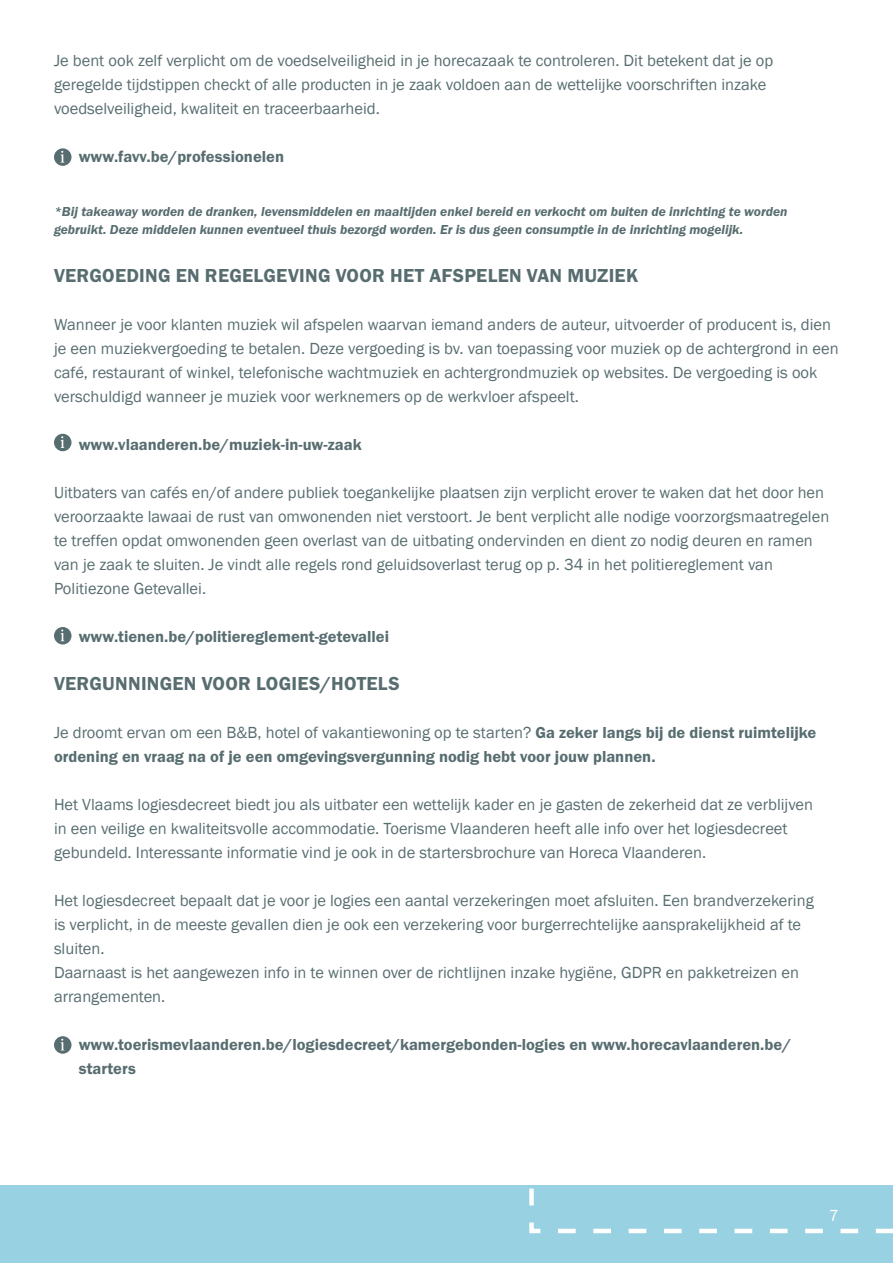
<style>
.page{position:relative;width:893px;height:1263px;background:#fff}
.page>*{position:absolute;margin:0;border:0;box-sizing:border-box;transform-origin:0 0}
.t1{font:600 19.5px "Franklin Gothic FS";letter-spacing:.015em;color:#586d70}
.t2{font:16.5px/24px "Franklin Gothic";color:#586d70}
.t3{font:600 16.5px/24px "Franklin Gothic FS";color:#586d70}
.t4{font:16.5px "Franklin Gothic";color:#fff}
.t5{font:italic 600 13.5px "Franklin Gothic FS";color:#586d70}
.s1{font-family:"Franklin Gothic";font-weight:400}
</style>
<div class="page">
<div style="left:0;top:1186px;width:893px;height:77px;background:#98d1e1"></div>
<svg style="left:527px;top:1185px;width:366px;height:49px"></svg>
<div style="left:54px;top:148px;width:18px;height:18px;background:#586d70;border-radius:50%"></div>
<svg style="left:60px;top:151px;width:5px;height:12px"></svg>
<div style="left:54px;top:627px;width:18px;height:17px;background:#586d70;border-radius:50%"></div>
<svg style="left:60px;top:629px;width:4px;height:12px"></svg>
<div style="left:54px;top:1036px;width:18px;height:18px;background:#586d70;border-radius:50%"></div>
<svg style="left:60px;top:1039px;width:4px;height:11px"></svg>
<div style="left:54px;top:434px;width:18px;height:17px;background:#586d70;border-radius:50%"></div>
<svg style="left:60px;top:436px;width:5px;height:12px"></svg>
<p class="t2" style="left:54px;top:48px;width:721px">Je bent ook zelf verplicht om de voedselveiligheid in je horecazaak te controleren. Dit betekent dat je op</p>
<p class="t2" style="left:54px;top:72px;width:714px">geregelde tijdstippen checkt of alle producten in je zaak voldoen aan de wettelijke voorschriften inzake</p>
<p class="t2" style="left:54px;top:96px;width:327px">voedselveiligheid, kwaliteit en traceerbaarheid.</p>
<p class="t3" style="left:79px;top:144px;width:207px">www.favv.be/professionelen</p>
<p class="t5" style="left:54px;top:204px;width:735px">*Bij takeaway worden de dranken, levensmiddelen en maaltijden enkel bereid en verkocht om buiten de inrichting te worden</p>
<p class="t5" style="left:54px;top:222px;width:691px">gebruikt. Deze middelen kunnen eventueel thuis bezorgd worden. Er is dus geen consumptie in de inrichting mogelijk.</p>
<p class="t1" style="left:54px;top:264px;width:586px">VERGOEDING EN REGELGEVING VOOR HET AFSPELEN VAN MUZIEK</p>
<p class="t2" style="left:54px;top:312px;width:786px">Wanneer je voor klanten muziek wil afspelen waarvan iemand anders de auteur, uitvoerder of producent is, dien je een muziekvergoeding te betalen. Deze vergoeding is bv. van toepassing voor muziek op de achtergrond in een café, restaurant of winkel, telefonische wachtmuziek en achtergrondmuziek op websites. De vergoeding is ook verschuldigd wanneer je muziek voor werknemers op de werkvloer afspeelt.</p>
<p class="t3" style="left:79px;top:432px;width:284px">www.vlaanderen.be/muziek-in-uw-zaak</p>
<p class="t2" style="left:54px;top:480px;width:777px">Uitbaters van cafés en/of andere publiek toegankelijke plaatsen zijn verplicht erover te waken dat het door hen veroorzaakte lawaai de rust van omwonenden niet verstoort. Je bent verplicht alle nodige voorzorgsmaatregelen te treffen opdat omwonenden geen overlast van de uitbating ondervinden en dient zo nodig deuren en ramen van je zaak te sluiten. Je vindt alle regels rond geluidsoverlast terug op p. 34 in het politiereglement van</p>
<p class="t2" style="left:54px;top:576px;width:154px">Politiezone Getevallei.</p>
<p class="t3" style="left:79px;top:624px;width:312px">www.tienen.be/politiereglement-getevallei</p>
<p class="t1" style="left:54px;top:672px;width:347px">VERGUNNINGEN VOOR LOGIES/HOTELS</p>
<p class="t3" style="left:54px;top:720px;width:764px"><span class="s1">Je droomt ervan om een B&amp;B, hotel of vakantiewoning op te starten?</span> Ga zeker langs bij de dienst ruimtelijke ordening en vraag na of je een omgevingsvergunning nodig hebt voor jouw plannen.</p>
<p class="t2" style="left:54px;top:792px;width:761px">Het Vlaams logiesdecreet biedt jou als uitbater een wettelijk kader en je gasten de zekerheid dat ze verblijven</p>
<p class="t2" style="left:54px;top:816px;width:735px">in een veilige en kwaliteitsvolle accommodatie. Toerisme Vlaanderen heeft alle info over het logiesdecreet</p>
<p class="t2" style="left:54px;top:840px;width:654px">gebundeld. Interessante informatie vind je ook in de startersbrochure van Horeca Vlaanderen.</p>
<p class="t2" style="left:54px;top:888px;width:761px">Het logiesdecreet bepaalt dat je voor je logies een aantal verzekeringen moet afsluiten. Een brandverzekering is verplicht, in de meeste gevallen dien je ook een verzekering voor burgerrechtelijke aansprakelijkheid af te sluiten.</p>
<p class="t2" style="left:54px;top:960px;width:746px">Daarnaast is het aangewezen info in te winnen over de richtlijnen inzake hygiëne, GDPR en pakketreizen en</p>
<p class="t2" style="left:54px;top:984px;width:113px">arrangementen.</p>
<p class="t3" style="left:79px;top:1032px;width:714px">www.toerismevlaanderen.be/logiesdecreet/kamergebonden-logies en www.horecavlaanderen.be/</p>
<p class="t3" style="left:79px;top:1056px;width:59px">starters</p>
<p class="t4" style="left:829px;top:1205px;width:11px">7</p>
</div>
